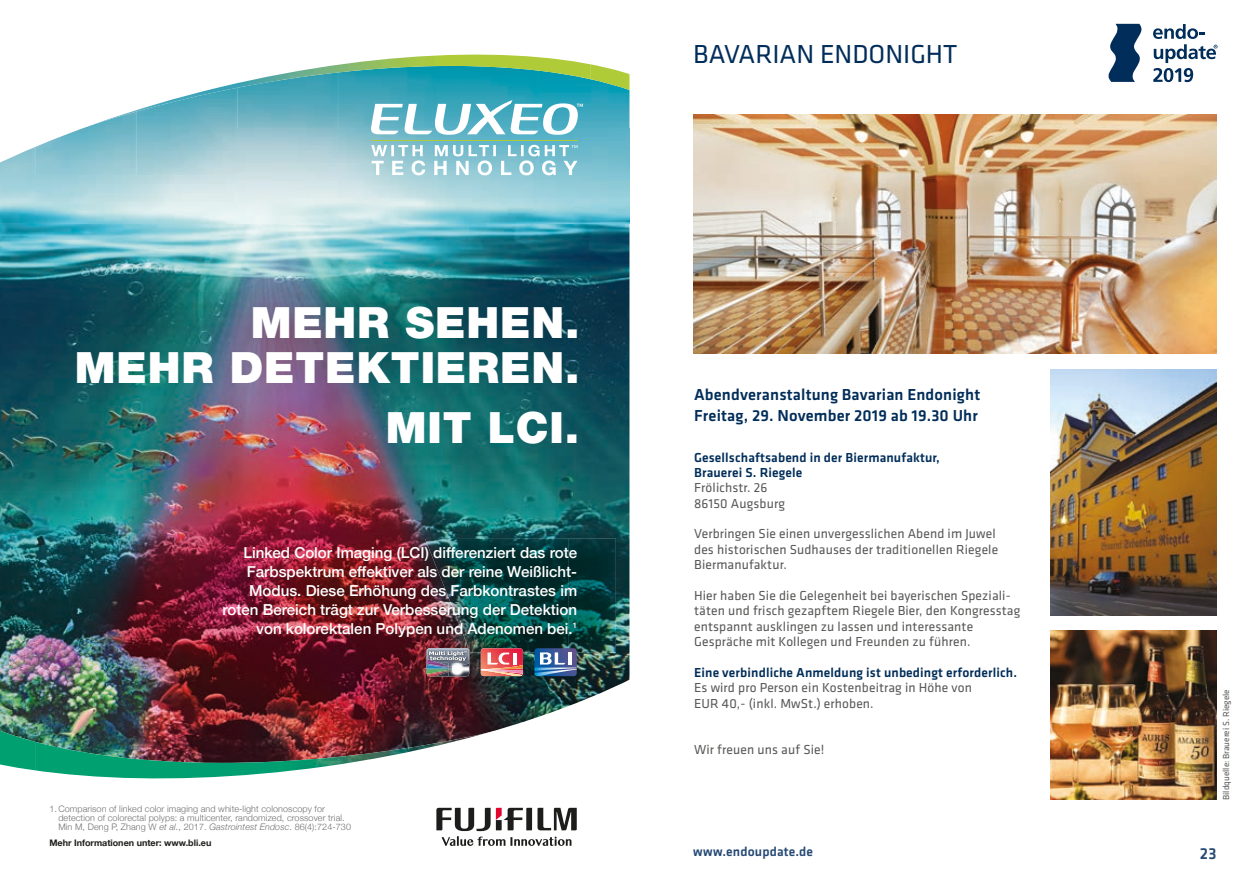
<style>
.page{position:relative;width:1259px;height:893px;background:#fff}
.page>*{position:absolute;margin:0;border:0;box-sizing:border-box;transform-origin:0 0}
.t1{font:900 43.2px/45.9px "Helvetica Neue LT Pro";letter-spacing:.02em;color:#fff;text-align:right}
.t2{font:27px "Klavika";color:#002d59}
.t3{font:500 16.5px/21px "Klavika";letter-spacing:.01em;color:#002d59}
.t4{font:500 16.5px "Klavika";color:#264975}
.t5{font:500 15.15px/18.9px "Helvetica Neue";color:#fff;text-align:right}
.t6{font:13.5px/15.5px "Klavika";letter-spacing:.01em;color:#575756}
.t7{font:500 13.5px/15.5px "Klavika";letter-spacing:.01em;color:#002d59}
.t8{font:500 13.5px "Klavika";letter-spacing:.01em;color:#264975}
.t9{font:300 9px/9px "Helvetica Neue";letter-spacing:.01em;color:#70706f}
.t10{font:700 9px "Helvetica Neue";color:#1d1d1b}
.t11{font:9px "Klavika";color:#575756}
.s1{font-style:italic}
</style>
<div class="page">
<svg style="left:1108px;top:24px;width:33px;height:58px"></svg>
<svg style="left:1153px;top:24px;width:64px;height:58px"></svg>
<img style="left:0;top:223px;width:629px;height:436px">
<img style="left:0;top:192px;width:36px;height:31px">
<img style="left:338px;top:192px;width:291px;height:31px">
<img style="left:36px;top:192px;width:202px;height:31px">
<img style="left:425px;top:539px;width:143px;height:76px">
<img style="left:568px;top:539px;width:48px;height:114px">
<img style="left:455px;top:615px;width:113px;height:38px">
<svg style="left:481px;top:648px;width:42px;height:11px"></svg>
<svg style="left:534px;top:648px;width:43px;height:11px"></svg>
<svg style="left:427px;top:648px;width:43px;height:11px"></svg>
<img style="left:0;top:659px;width:629px;height:149px">
<svg style="left:436px;top:808px;width:141px;height:38px"></svg>
<svg style="left:0;top:54px;width:629px;height:138px"></svg>
<img style="left:693px;top:115px;width:523px;height:239px">
<img style="left:1050px;top:369px;width:166px;height:246px">
<img style="left:1050px;top:631px;width:166px;height:169px">
<h1 class="t1" style="left:75px;top:299px;width:506px">MEHR SEHEN.<br>MEHR DETEKTIEREN.</h1>
<h1 class="t1" style="left:386px;top:405px;width:195px">MIT LCI.</h1>
<p class="t5" style="left:222px;top:543px;width:356px">Linked Color Imaging (LCI) differenziert das rote Farbspektrum effektiver als der reine Weißlicht-Modus. Diese Erhöhung des Farbkontrastes im roten Bereich trägt zur Verbesserung der Detektion von kolorektalen Polypen und Adenomen bei.<sup>1</sup></p>
<p class="t9" style="left:58px;top:804px;width:294px;text-indent:-9px">1. Comparison of linked color imaging and white-light colonoscopy for detection of colorectal polyps: a multicenter, randomized, crossover trial.<br>Min M, Deng P, Zhang W <span class="s1">et al.</span>, 2017. <span class="s1">Gastrointest Endosc</span>. 86(4):724-730</p>
<p class="t10" style="left:49px;top:835px;width:163px">Mehr Informationen unter: www.bli.eu</p>
<h2 class="t2" style="left:693px;top:36px;width:265px">BAVARIAN ENDONIGHT</h2>
<p class="t3" style="left:694px;top:384px;width:287px">Abendveranstaltung Bavarian Endonight<br>Freitag, 29. November 2019 ab 19.30 Uhr</p>
<p class="t7" style="left:694px;top:450px;width:247px">Gesellschaftsabend in der Biermanufaktur,<br>Brauerei S. Riegele</p>
<p class="t6" style="left:694px;top:480px;width:92px">Frölichstr. 26<br>86150 Augsburg</p>
<p class="t6" style="left:694px;top:526px;width:305px">Verbringen Sie einen unvergesslichen Abend im Juwel des historischen Sudhauses der traditionellen Riegele<br>Biermanufaktur.</p>
<p class="t6" style="left:694px;top:587px;width:328px">Hier haben Sie die Gelegenheit bei bayerischen Speziali&shy;täten und frisch gezapftem Riegele Bier, den Kongresstag entspannt ausklingen zu lassen und interessante Gespräche mit Kollegen und Freunden zu führen.</p>
<p class="t7" style="left:694px;top:665px;width:324px">Eine verbindliche Anmeldung ist unbedingt erforderlich.</p>
<p class="t6" style="left:694px;top:680px;width:279px">Es wird pro Person ein Kostenbeitrag in Höhe von<br>EUR 40,- (inkl. MwSt.) erhoben.</p>
<p class="t6" style="left:694px;top:741px;width:132px">Wir freuen uns auf Sie!</p>
<p class="t11" style="left:1220px;top:800px;width:112px;rotate:-90deg">Bildquelle: Brauerei S. Riegele</p>
<p class="t8" style="left:693px;top:844px;width:121px">www.endoupdate.de</p>
<p class="t4" style="left:1200px;top:844px;width:18px">23</p>
</div>
